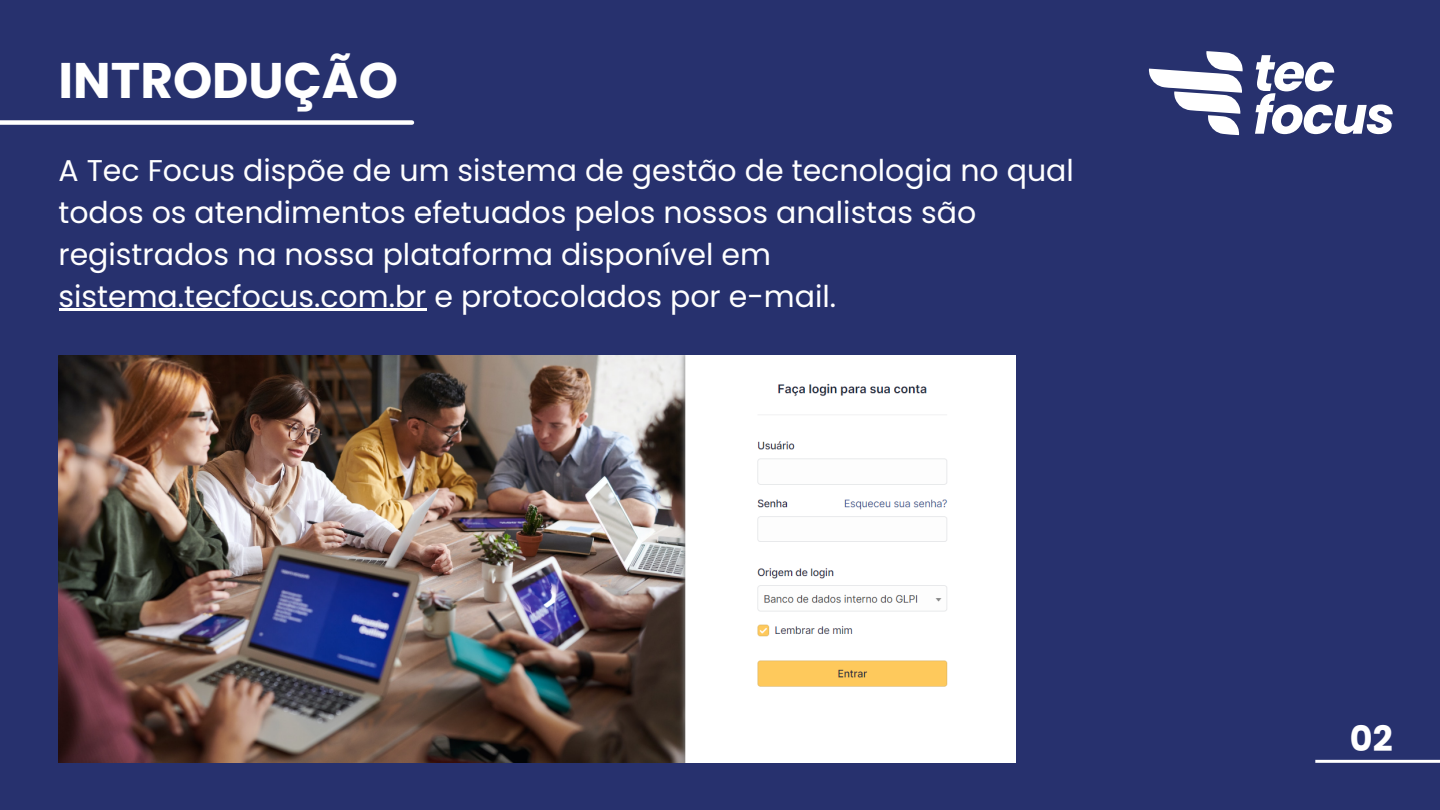
<style>
.page{position:relative;width:1440px;height:810px;background:#27316e}
.page>*{position:absolute;margin:0;border:0;box-sizing:border-box;transform-origin:0 0}
.t1{font:700 50px "Poppins";color:#fff}
.t2{font:700 35px "Poppins";color:#fff}
.t3{font:30px/42px "Poppins";color:#fff}
</style>
<div class="page">
<div style="left:0;top:120px;width:412px;height:5px;background:#fff"></div>
<img style="left:59px;top:356px;width:957px;height:407px">
<svg style="left:1149px;top:51px;width:94px;height:84px"></svg>
<svg style="left:1255px;top:55px;width:138px;height:79px"></svg>
<hr style="left:59px;top:308px;width:367px;height:3px;background:#fff">
<hr style="left:1315px;top:760px;width:125px;height:3px;background:#fff">
<p class="t1" style="left:59px;top:45px;width:341px">INTRODUÇÃO</p>
<p class="t3" style="left:59px;top:149px;width:1017px">A Tec Focus dispõe de um sistema de gestão de tecnologia no qual todos os atendimentos efetuados pelos nossos analistas são registrados na nossa plataforma disponível em sistema.tecfocus.com.br e protocolados por e-mail.</p>
<p class="t2" style="left:1350px;top:714px;width:44px">02</p>
</div>
